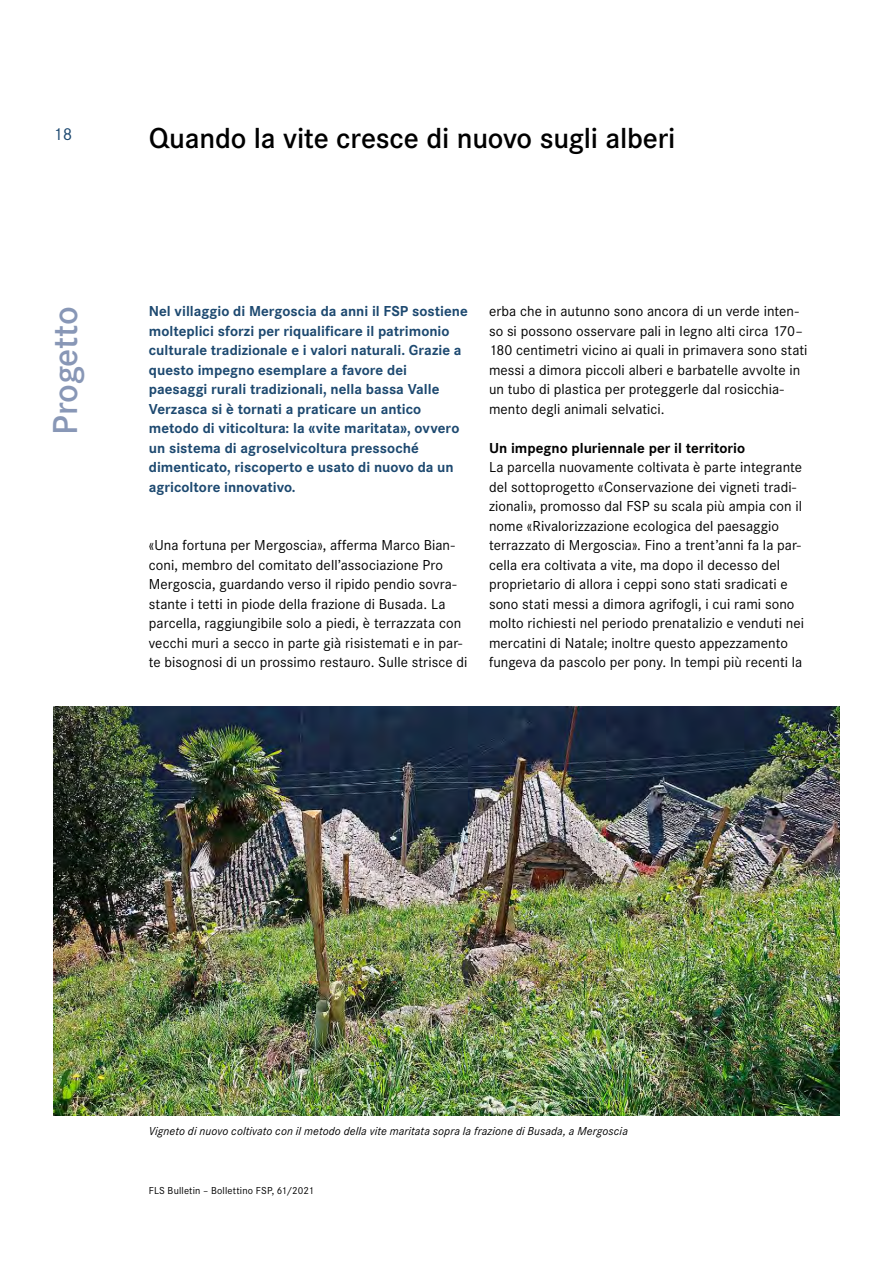
<style>
.page{position:relative;width:893px;height:1263px;background:#fff}
.page>*{position:absolute;margin:0;border:0;box-sizing:border-box;transform-origin:0 0}
.t1{font:600 36px "Corporate S";letter-spacing:-.01em;color:#8897b6}
.t2{font:600 30px "Corporate S";letter-spacing:-.01em;color:#000}
.t3{font:18px "Corporate S";color:#1d4970}
.t4{font:15px/19.5px "Corporate S";letter-spacing:.005em;color:#000}
.t5{font:700 15px/19.5px "Corporate S";color:#1d4970}
.t6{font:700 15px "Corporate S";color:#000}
.t7{font:italic 12px "Corporate S";letter-spacing:.01em;color:#000}
.t8{font:10.5px "Corporate S";letter-spacing:.015em;color:#000}
</style>
<div class="page">
<img style="left:53px;top:706px;width:787px;height:410px">
<p class="t3" style="left:53px;top:122px;width:21px">18</p>
<h1 class="t1" style="left:41px;top:435px;width:130px;rotate:-90deg">Progetto</h1>
<h2 class="t2" style="left:149px;top:118px;width:528px">Quando la vite cresce di nuovo sugli alberi</h2>
<p class="t5" style="left:149px;top:301px;width:320px">Nel villaggio di Mergoscia da anni il FSP sostiene molteplici sforzi per riqualificare il patrimonio culturale tradizionale e i valori naturali. Grazie a questo impegno esemplare a favore dei paesaggi rurali tradizionali, nella bassa Valle Verzasca si è tornati a praticare un antico metodo di viticoltura: la «vite maritata», ovvero un sistema di agroselvicoltura pressoché dimenticato, riscoperto e usato di nuovo da un agricoltore innovativo.</p>
<p class="t4" style="left:149px;top:535px;width:320px">«Una fortuna per Mergoscia», afferma Marco Bian&shy;coni, membro del comitato dell’associazione Pro Mergoscia, guardando verso il ripido pendio sovra&shy;stante i tetti in piode della frazione di Busada. La parcella, raggiungibile solo a piedi, è terrazzata con vecchi muri a secco in parte già risistemati e in par&shy;te bisognosi di un prossimo restauro. Sulle strisce di</p>
<p class="t4" style="left:489px;top:301px;width:320px">erba che in autunno sono ancora di un verde inten&shy;so si possono osservare pali in legno alti circa 170– 180 centimetri vicino ai quali in primavera sono stati messi a dimora piccoli alberi e barbatelle avvolte in un tubo di plastica per proteggerle dal rosicchia&shy;mento degli animali selvatici.</p>
<p class="t6" style="left:489px;top:437px;width:258px">Un impegno pluriennale per il territorio</p>
<p class="t4" style="left:489px;top:457px;width:317px">La parcella nuovamente coltivata è parte integrante del sottoprogetto «Conservazione dei vigneti tradi&shy;zionali», promosso dal FSP su scala più ampia con il nome «Rivalorizzazione ecologica del paesaggio terrazzato di Mergoscia». Fino a trent’anni fa la par&shy;cella era coltivata a vite, ma dopo il decesso del proprietario di allora i ceppi sono stati sradicati e sono stati messi a dimora agrifogli, i cui rami sono molto richiesti nel periodo prenatalizio e venduti nei mercatini di Natale; inoltre questo appezzamento fungeva da pascolo per pony. In tempi più recenti la</p>
<p class="t7" style="left:149px;top:1125px;width:481px">Vigneto di nuovo coltivato con il metodo della vite maritata sopra la frazione di Busada, a Mergoscia</p>
<p class="t8" style="left:149px;top:1183px;width:167px">FLS Bulletin – Bollettino FSP, 61/2021</p>
</div>
